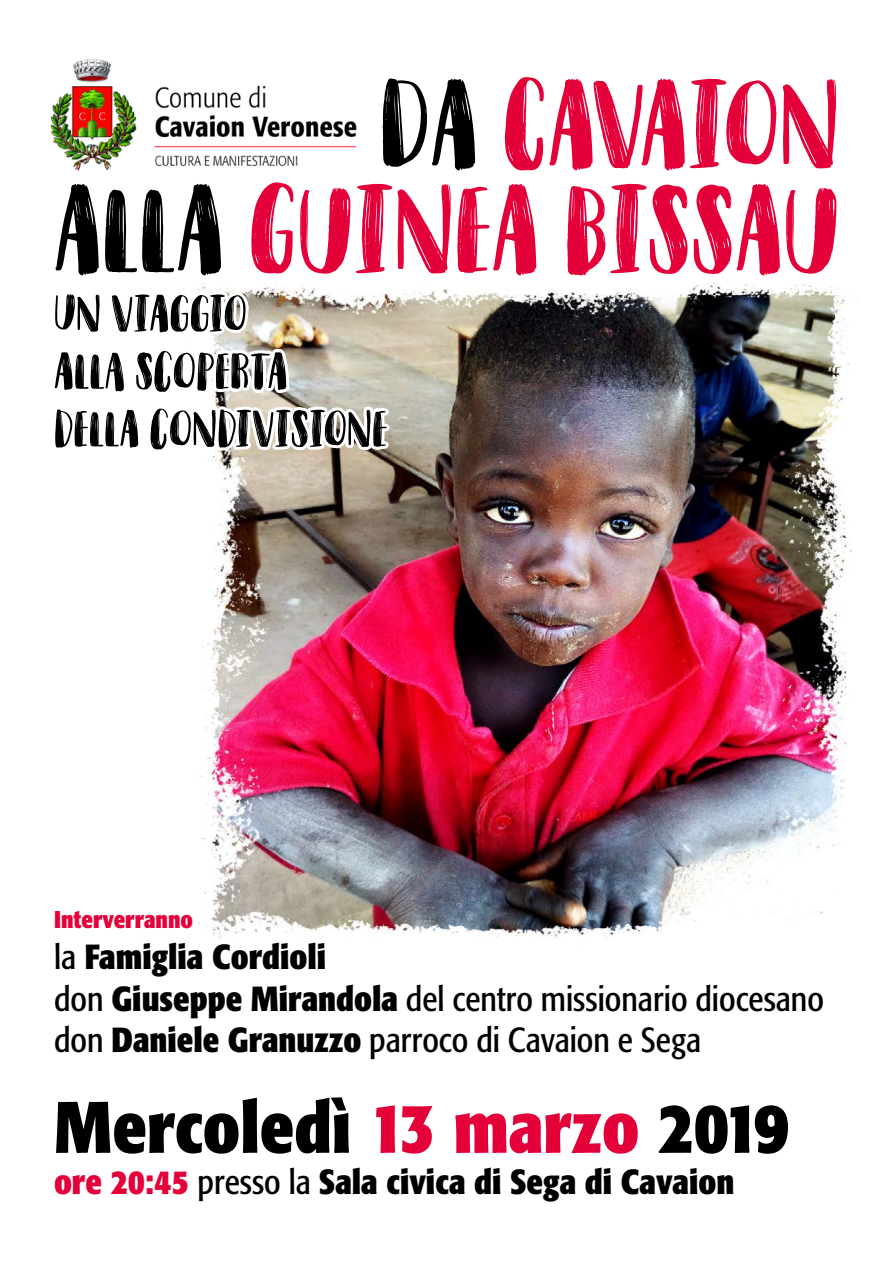
<style>
.page{position:relative;width:893px;height:1263px;background:#fff}
.page>*{position:absolute;margin:0;border:0;box-sizing:border-box;transform-origin:0 0}
.t1{font:700 condensed 72px "Formata";color:#000}
.t2{font:condensed 34.5px/41.4px "Formata";color:#000}
.t3{font:700 condensed 34.5px "Formata";color:#000}
.t4{font:700 condensed 24px "Formata";color:#e40039}
.s1{font-weight:700}
.s2{color:#e40039}
.s3{font-weight:400}
</style>
<div class="page">
<img style="left:198px;top:283px;width:654px;height:656px">
<img style="left:52px;top:58px;width:305px;height:90px">
<img style="left:292px;top:283px;width:103px;height:315px">
<img style="left:198px;top:283px;width:94px;height:392px">
<svg style="left:50px;top:110px;width:202px;height:373px"></svg>
<svg style="left:250px;top:150px;width:587px;height:131px"></svg>
<svg style="left:504px;top:136px;width:333px;height:46px"></svg>
<svg style="left:55px;top:409px;width:332px;height:40px"></svg>
<svg style="left:55px;top:351px;width:231px;height:41px"></svg>
<svg style="left:55px;top:294px;width:191px;height:39px"></svg>
<svg style="left:251px;top:182px;width:585px;height:94px"></svg>
<svg style="left:54px;top:174px;width:169px;height:102px"></svg>
<svg style="left:505px;top:77px;width:331px;height:94px"></svg>
<svg style="left:381px;top:78px;width:96px;height:121px"></svg>
<p class="t4" style="left:54px;top:905px;width:141px">Interverranno</p>
<p class="t2" style="left:54px;top:937px;width:771px">la <span class="s1">Famiglia Cordioli<br></span>don <span class="s1">Giuseppe Mirandola</span> del centro missionario diocesano don <span class="s1">Daniele Granuzzo</span> parroco di Cavaion e Sega</p>
<h1 class="t1" style="left:54px;top:1083px;width:737px">Mercoledì <span class="s2">13 marzo</span> 2019</h1>
<p class="t3" style="left:54px;top:1160px;width:682px"><span class="s2">ore 20:45</span> <span class="s3">presso la</span> Sala civica di Sega di Cavaion</p>
</div>
